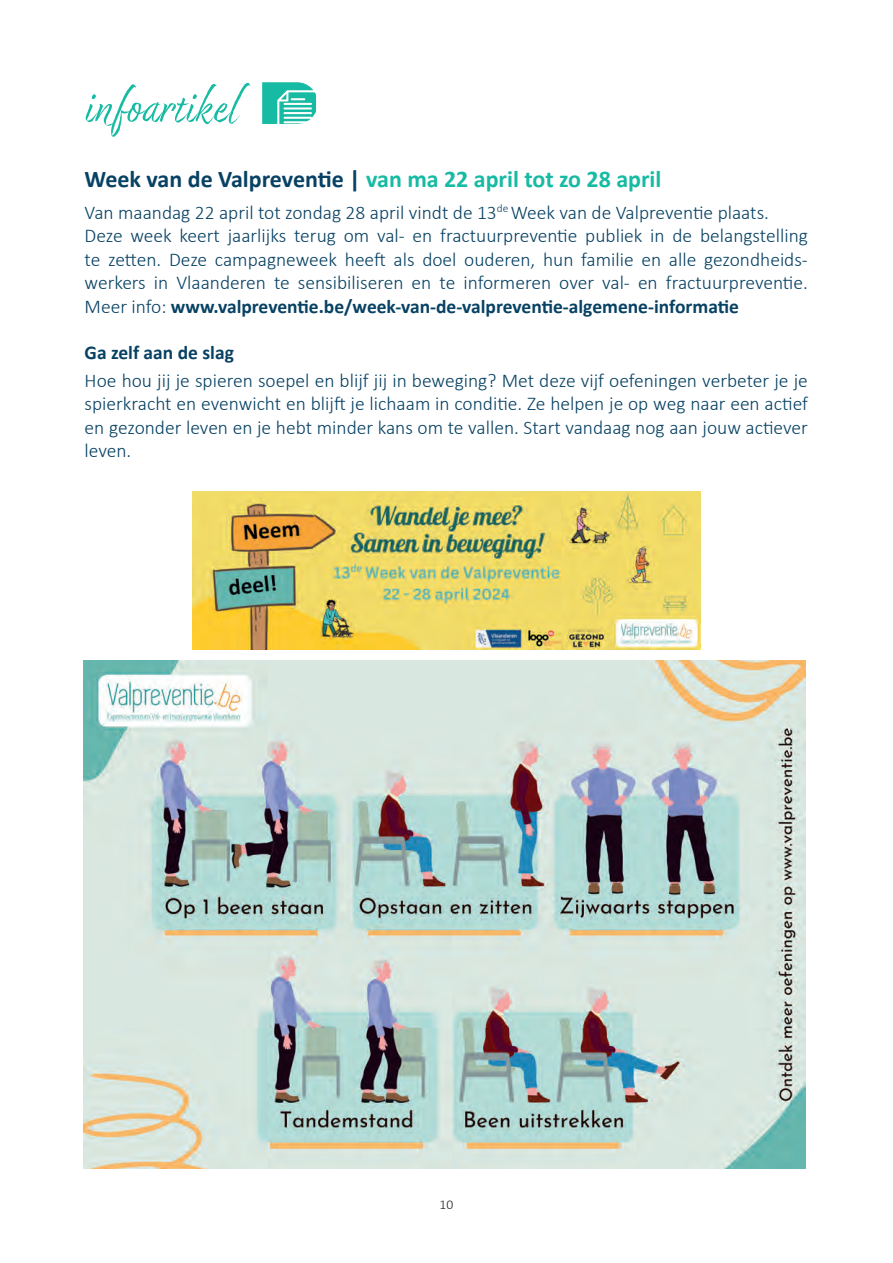
<style>
.page{position:relative;width:893px;height:1263px;background:#fff}
.page>*{position:absolute;margin:0;border:0;box-sizing:border-box;transform-origin:0 0}
.t1{font:54px "Dream Big";color:#17baa3}
.t2{font:700 24px "Calibri";color:#17baa3}
.t3{font:300 19.5px/23.4px "Calibri";color:#074163}
.t4{font:700 19.5px "Calibri";color:#074163}
.t5{font:300 13.5px "Calibri";color:#231f20}
.s1{color:#074163}
.s2{font-weight:700}
</style>
<div class="page">
<svg style="left:262px;top:82px;width:55px;height:42px"></svg>
<img style="left:84px;top:660px;width:721px;height:508px">
<img style="left:193px;top:491px;width:507px;height:158px">
<h1 class="t1" style="left:85px;top:73px;width:155px">infoartikel</h1>
<p class="t2" style="left:85px;top:162px;width:578px"><span class="s1">Week van de Valpreventie |</span> van ma 22 april tot zo 28 april</p>
<p class="t3" style="left:85px;top:201px;width:725px">Van maandag 22 april tot zondag 28 april vindt de 13<sup>de</sup> Week van de Valpreventie plaats.<br>Deze week keert jaarlijks terug om val- en fractuurpreventie publiek in de belangstelling te zetten. Deze campagneweek heeft als doel ouderen, hun familie en alle gezondheids&shy;werkers in Vlaanderen te sensibiliseren en te informeren over val- en fractuurpreventie.<br>Meer info: <span class="s2">www.valpreventie.be/week-van-de-valpreventie-algemene-informatie</span></p>
<p class="t4" style="left:85px;top:339px;width:151px">Ga zelf aan de slag</p>
<p class="t3" style="left:85px;top:369px;width:725px;text-align:justify">Hoe hou jij je spieren soepel en blijf jij in beweging? Met deze vijf oefeningen verbeter je je spierkracht en evenwicht en blijft je lichaam in conditie. Ze helpen je op weg naar een actief en gezonder leven en je hebt minder kans om te vallen. Start vandaag nog aan jouw actiever leven.</p>
<p class="t5" style="left:440px;top:1196px;width:15px">10</p>
</div>
